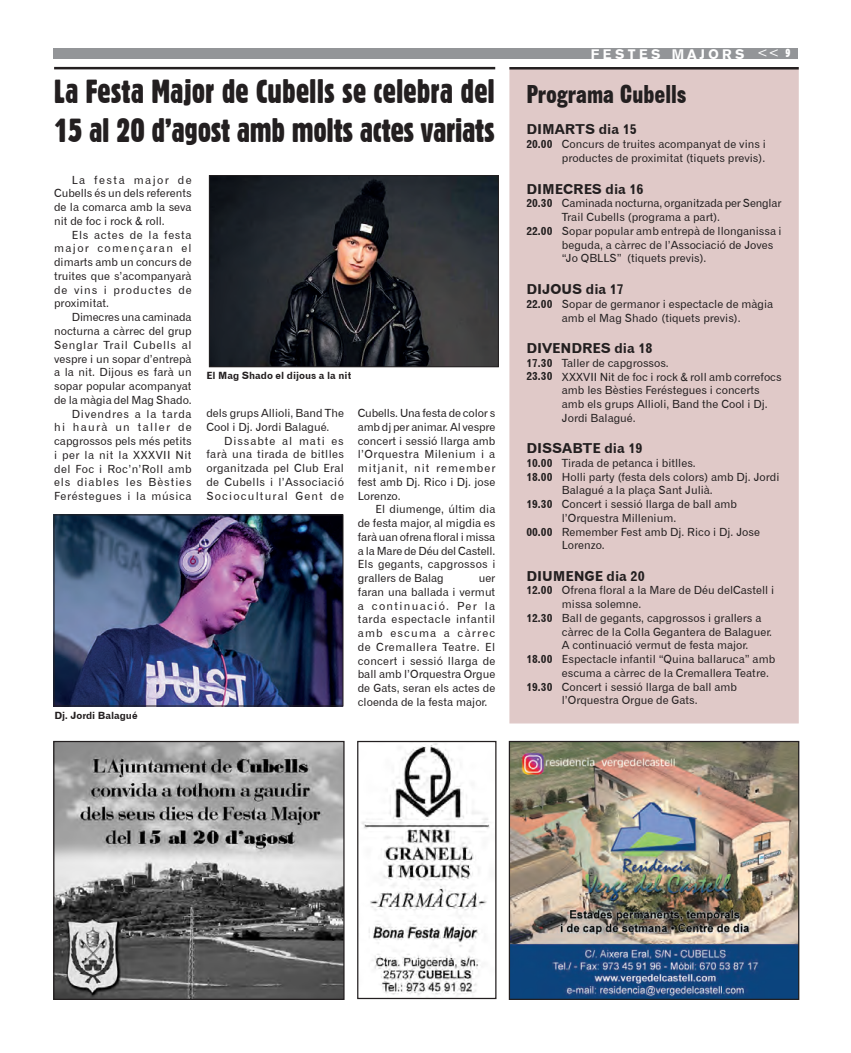
<style>
.page{position:relative;width:851px;height:1053px;background:#fff}
.page>*{position:absolute;margin:0;border:0;box-sizing:border-box;transform-origin:0 0}
.t1{font:32.5px/39px "Gothic 821 Condensed BT";color:#231f20}
.t2{font:25px "Gothic No 13 BT";color:#231f20}
.t3{font:13.75px "Gothic 720 BT Bold B";color:#231f20}
.t4{font:13.75px "Gothic 725 BT Black A";letter-spacing:.25em;color:#fff}
.t5{font:11.25px/13.8px "Gothic 720 BT Roman B";color:#231f20;text-align:justify}
.t6{font:10px "Gothic 720 BT Bold B";color:#231f20}
.s1{font-family:"Gothic 720 BT Roman B"}
.s2{font-family:"Gothic 821 Condensed BT";font-size:11.25px}
.s3{font-family:"Gothic 720 BT Bold B"}
</style>
<div class="page">
<div style="left:53px;top:48px;width:744px;height:10px;background:#939598"></div>
<div style="left:509px;top:67px;width:289px;height:656px;background:#e0c9c8;border:1px solid #e0c9c8"></div>
<hr style="left:509px;top:67px;width:289px;height:2px;background:#231f20">
<hr style="left:54px;top:67px;width:441px;height:2px;background:#231f20">
<img style="left:211px;top:177px;width:285px;height:188px">
<div style="left:209px;top:175px;width:289px;height:192px;border:1px solid #231f20"></div>
<img style="left:56px;top:516px;width:285px;height:188px">
<div style="left:54px;top:514px;width:289px;height:192px;border:1px solid #231f20"></div>
<img style="left:55px;top:742px;width:287px;height:255px">
<div style="left:53px;top:740px;width:291px;height:259px;border:1px solid #231f20"></div>
<img style="left:510px;top:742px;width:287px;height:255px">
<div style="left:508px;top:740px;width:291px;height:259px;border:1px solid #231f20"></div>
<img style="left:359px;top:742px;width:135px;height:253px">
<div style="left:357px;top:740px;width:139px;height:259px;border:1px solid #231f20"></div>
<p class="t1" style="left:54px;top:72px;width:442px">La Festa Major de Cubells se celebra del<br>15 al 20 d’agost amb molts actes variats</p>
<p class="t5" style="left:54px;top:173px;width:139px;text-indent:18px">La festa major de Cubells és un dels referents de la comarca amb la seva nit de foc i rock &amp; roll.</p>
<p class="t5" style="left:54px;top:228px;width:139px;text-indent:18px">Els actes de la festa major començaran el dimarts amb un concurs de truites que s’acompanyarà de vins i productes de proximitat.</p>
<p class="t5" style="left:54px;top:310px;width:139px;text-indent:18px">Dimecres una caminada nocturna a càrrec del grup Senglar Trail Cubells al vespre i un sopar d’entrepà a la nit. Dijous es farà un sopar popular acompanyat de la màgia del Mag Shado.</p>
<p class="t5" style="left:54px;top:406px;width:139px;text-indent:18px">Divendres a la tarda hi haurà un taller de capgrossos pels més petits i per la nit la XXXVII Nit del Foc i Roc’n’Roll amb els diables les Bèsties Feréstegues i la música</p>
<p class="t5" style="left:206px;top:406px;width:139px">dels grups Allioli, Band The<br>Cool i Dj. Jordi Balagué.</p>
<p class="t6" style="left:206px;top:370px;width:146px">El Mag Shado el dijous a la nit</p>
<p class="t5" style="left:358px;top:406px;width:139px">Cubells. Una festa de color s amb dj per animar. Al vespre concert i sessió llarga amb l’Orquestra Milenium i a mitjanit, nit remember fest amb Dj. Rico i Dj. jose Lorenzo.</p>
<p class="t5" style="left:358px;top:502px;width:139px;text-indent:18px">El diumenge, últim dia de festa major, al migdia es farà uan ofrena floral i missa a la Mare de Déu del Castell.<br>Els gegants, capgrossos i grallers de Balag</p>
<p class="t5" style="left:206px;top:433px;width:139px;text-indent:18px">Dissabte al mati es farà una tirada de bitlles organitzada pel Club Eral de Cubells i l’Associació Sociocultural Gent de</p>
<p class="t5" style="left:358px;top:571px;width:139px;text-indent:121px">uer faran una ballada i vermut a continuació. Per la tarda espectacle infantil amb escuma a càrrec de Cremallera Teatre. El concert i sessió llarga de ball amb l’Orquestra Orgue de Gats, seran els actes de cloenda de la festa major.</p>
<p class="t6" style="left:54px;top:709px;width:85px">Dj. Jordi Balagué</p>
<p class="t4" style="left:590px;top:46px;width:201px">FESTES MAJORS <span class="s1">&lt;&lt;</span> <span class="s2">9</span></p>
<p class="t2" style="left:526px;top:79px;width:162px">Programa Cubells</p>
<p class="t3" style="left:526px;top:121px;width:112px">DIMARTS dia 15</p>
<p class="t5" style="left:526px;top:137px;width:241px"><span class="s3">20.00</span> Concurs de truites acompanyat de vins i</p>
<p class="t5" style="left:561px;top:151px;width:205px">productes de proximitat (tiquets previs).</p>
<p class="t3" style="left:526px;top:180px;width:119px">DIMECRES dia 16</p>
<p class="t5" style="left:526px;top:196px;width:257px"><span class="s3">20.30</span> Caminada nocturna, organitzada per Senglar</p>
<p class="t5" style="left:561px;top:210px;width:160px">Trail Cubells (programa a part).</p>
<p class="t5" style="left:526px;top:224px;width:257px"><span class="s3">22.00</span> Sopar popular amb entrepà de llonganissa i</p>
<p class="t5" style="left:561px;top:237px;width:213px">beguda, a càrrec de l’Associació de Joves</p>
<p class="t5" style="left:561px;top:251px;width:146px">“Jo QBLLS” (tiquets previs).</p>
<p class="t3" style="left:526px;top:281px;width:99px">DIJOUS dia 17</p>
<p class="t5" style="left:526px;top:297px;width:248px"><span class="s3">22.00</span> Sopar de germanor i espectacle de màgia</p>
<p class="t5" style="left:561px;top:311px;width:180px">amb el Mag Shado (tiquets previs).</p>
<p class="t3" style="left:526px;top:339px;width:128px">DIVENDRES dia 18</p>
<p class="t5" style="left:526px;top:356px;width:144px"><span class="s3">17.30</span> Taller de capgrossos.</p>
<p class="t5" style="left:526px;top:369px;width:257px"><span class="s3">23.30</span> XXXVII Nit de foc i rock &amp; roll amb correfocs</p>
<p class="t5" style="left:561px;top:383px;width:199px">amb les Bèsties Feréstegues i concerts</p>
<p class="t5" style="left:561px;top:397px;width:207px">amb els grups Allioli, Band the Cool i Dj.</p>
<p class="t5" style="left:561px;top:411px;width:75px">Jordi Balagué.</p>
<p class="t3" style="left:526px;top:439px;width:118px">DISSABTE dia 19</p>
<p class="t5" style="left:526px;top:456px;width:171px"><span class="s3">10.00</span> Tirada de petanca i bitlles.</p>
<p class="t5" style="left:526px;top:469px;width:254px"><span class="s3">18.00</span> Holli party (festa dels colors) amb Dj. Jordi</p>
<p class="t5" style="left:561px;top:483px;width:152px">Balagué a la plaça Sant Julià.</p>
<p class="t5" style="left:526px;top:497px;width:212px"><span class="s3">19.30</span> Concert i sessió llarga de ball amb</p>
<p class="t5" style="left:561px;top:511px;width:116px">l’Orquestra Millenium.</p>
<p class="t5" style="left:526px;top:524px;width:235px"><span class="s3">00.00</span> Remember Fest amb Dj. Rico i Dj. Jose</p>
<p class="t5" style="left:561px;top:538px;width:44px">Lorenzo.</p>
<p class="t3" style="left:526px;top:567px;width:120px">DIUMENGE dia 20</p>
<p class="t5" style="left:526px;top:583px;width:249px"><span class="s3">12.00</span> Ofrena floral a la Mare de Déu delCastell i</p>
<p class="t5" style="left:561px;top:597px;width:81px">missa solemne.</p>
<p class="t5" style="left:526px;top:611px;width:236px"><span class="s3">12.30</span> Ball de gegants, capgrossos i grallers a</p>
<p class="t5" style="left:561px;top:624px;width:212px">càrrec de la Colla Gegantera de Balaguer.</p>
<p class="t5" style="left:561px;top:638px;width:188px">A continuació vermut de festa major.</p>
<p class="t5" style="left:526px;top:652px;width:250px"><span class="s3">18.00</span> Espectacle infantil “Quina ballaruca” amb</p>
<p class="t5" style="left:561px;top:666px;width:208px">escuma a càrrec de la Cremallera Teatre.</p>
<p class="t5" style="left:526px;top:679px;width:212px"><span class="s3">19.30</span> Concert i sessió llarga de ball amb</p>
<p class="t5" style="left:561px;top:693px;width:137px">l’Orquestra Orgue de Gats.</p>
</div>
